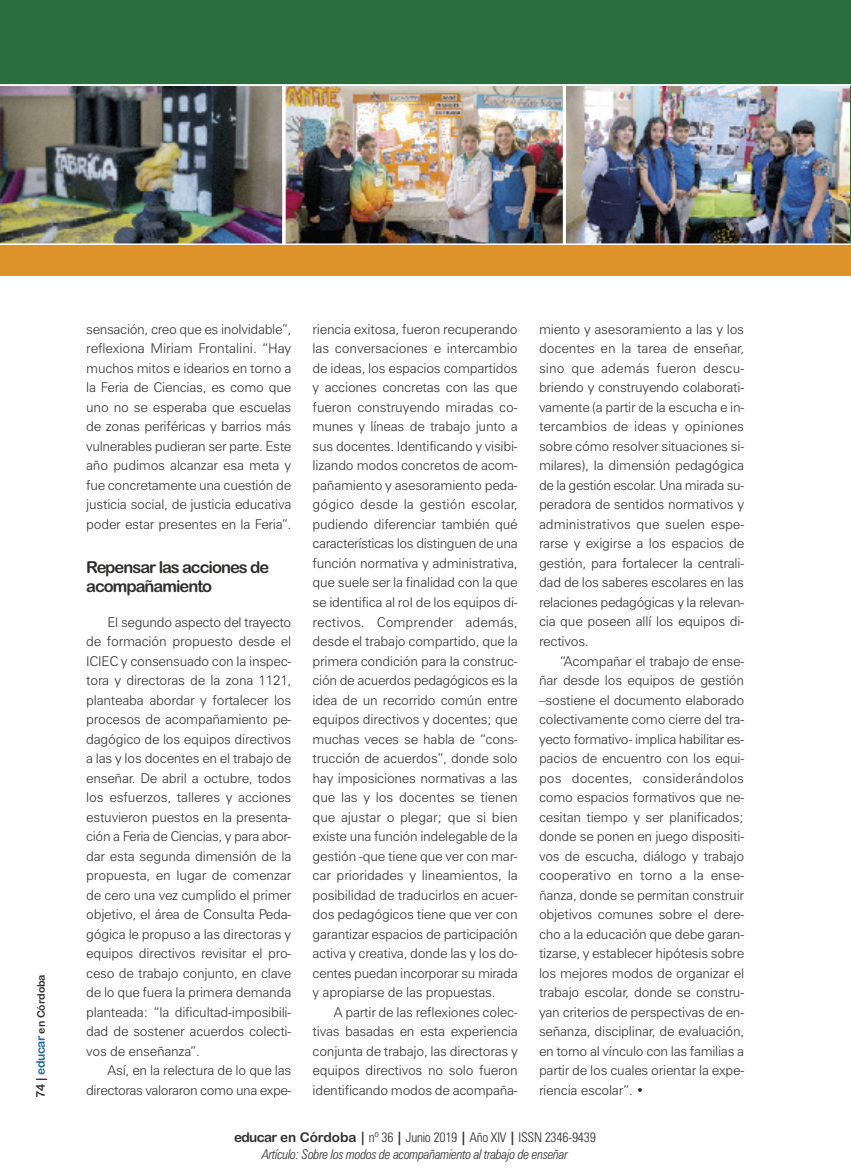
<style>
.page{position:relative;width:851px;height:1170px;background:#fff}
.page>*{position:absolute;margin:0;border:0;box-sizing:border-box;transform-origin:0 0}
.t1{font:16.5px/19.5px "Arial Rounded MT Bold";letter-spacing:-.06em;color:#2f2f2e}
.t2{font:300 13.5px/19.5px "Zurich BT";letter-spacing:-.015em;color:#2f2f2e;text-align:justify}
.t3{font:italic 300 condensed 13.5px/16.5px "Zurich BT";letter-spacing:-.025em;color:#2f2f2e;text-align:center}
.t4{font:10.5px "Arial Rounded MT Bold";color:#2f2f2e}
.s1{font-size:12px}
.s2{font-size:12px;color:#206898}
.s3{font-family:"Arial Rounded MT Bold";font-weight:400;font-style:normal;font-stretch:normal}
.s4{font-weight:700;font-style:normal}
.s5{font-style:normal}
</style>
<div class="page">
<div style="left:0;top:0;width:850px;height:243px;background:#2b6e3d"></div>
<div style="left:0;top:243px;width:850px;height:32px;background:#dd932a"></div>
<img style="left:0;top:86px;width:849px;height:157px">
<hr style="left:282px;top:85px;width:3px;height:160px;background:#fff">
<hr style="left:563px;top:85px;width:3px;height:160px;background:#fff">
<hr style="left:0;top:84px;width:850px;height:2px;background:#fff">
<hr style="left:0;top:243px;width:850px;height:2px;background:#fff">
<p class="t4" style="left:35px;top:1098px;width:125px;rotate:-90deg"><span class="s1">74 |</span> <span class="s2">educar</span> en Córdoba</p>
<p class="t2" style="left:86px;top:320px;width:206px">sensación, creo que es inolvidable”, reflexiona Miriam Frontalini. “Hay muchos mitos e idearios en torno a la Feria de Ciencias, es como que uno no se esperaba que escuelas de zonas periféricas y barrios más vulnerables pudieran ser parte. Este año pudimos alcanzar esa meta y fue concretamente una cuestión de justicia social, de justicia educativa poder estar presentes en la Feria”.</p>
<p class="t1" style="left:86px;top:557px;width:184px">Repensar las acciones de acompañamiento</p>
<p class="t2" style="left:86px;top:613px;width:207px;text-indent:21px">El segundo aspecto del trayecto de formación propuesto desde el ICIEC y consensuado con la inspec&shy;tora y directoras de la zona 1121, planteaba abordar y fortalecer los procesos de acompañamiento pe&shy;dagógico de los equipos directivos a las y los docentes en el trabajo de enseñar. De abril a octubre, todos los esfuerzos, talleres y acciones estuvieron puestos en la presenta&shy;ción a Feria de Ciencias, y para abor&shy;dar esta segunda dimensión de la propuesta, en lugar de comenzar de cero una vez cumplido el primer objetivo, el área de Consulta Peda&shy;gógica le propuso a las directoras y equipos directivos revisitar el pro&shy;ceso de trabajo conjunto, en clave de lo que fuera la primera demanda planteada: “la dificultad-imposibili&shy;dad de sostener acuerdos colecti&shy;vos de enseñanza”.</p>
<p class="t2" style="left:86px;top:1061px;width:206px;text-align:right">Así, en la relectura de lo que las directoras valoraron como una expe-</p>
<p class="t2" style="left:312px;top:320px;width:207px">riencia exitosa, fueron recuperando las conversaciones e intercambio de ideas, los espacios compartidos y acciones concretas con las que fueron construyendo miradas co&shy;munes y líneas de trabajo junto a sus docentes. Identificando y visibi&shy;lizando modos concretos de acom&shy;pañamiento y asesoramiento peda&shy;gógico desde la gestión escolar, pudiendo diferenciar también qué características los distinguen de una función normativa y administrativa, que suele ser la finalidad con la que se identifica al rol de los equipos di&shy;rectivos. Comprender además, desde el trabajo compartido, que la primera condición para la construc&shy;ción de acuerdos pedagógicos es la idea de un recorrido común entre equipos directivos y docentes; que muchas veces se habla de “cons&shy;trucción de acuerdos”, donde solo hay imposiciones normativas a las que las y los docentes se tienen que ajustar o plegar; que si bien existe una función indelegable de la gestión -que tiene que ver con mar&shy;car prioridades y lineamientos, la posibilidad de traducirlos en acuer&shy;dos pedagógicos tiene que ver con garantizar espacios de participación activa y creativa, donde las y los do&shy;centes puedan incorporar su mirada y apropiarse de las propuestas.</p>
<p class="t2" style="left:312px;top:1003px;width:206px;text-indent:21px">A partir de las reflexiones colec&shy;tivas basadas en esta experiencia conjunta de trabajo, las directoras y equipos directivos no solo fueron identificando modos de acompaña-</p>
<p class="t2" style="left:539px;top:320px;width:206px">miento y asesoramiento a las y los docentes en la tarea de enseñar, sino que además fueron descu&shy;briendo y construyendo colaborati&shy;vamente (a partir de la escucha e in&shy;tercambios de ideas y opiniones sobre cómo resolver situaciones si&shy;milares), la dimensión pedagógica de la gestión escolar. Una mirada su&shy;peradora de sentidos normativos y administrativos que suelen espe&shy;rarse y exigirse a los espacios de gestión, para fortalecer la centrali&shy;dad de los saberes escolares en las relaciones pedagógicas y la relevan&shy;cia que poseen allí los equipos di&shy;rectivos.</p>
<p class="t2" style="left:539px;top:652px;width:206px;text-indent:21px">“Acompañar el trabajo de ense&shy;ñar desde los equipos de gestión –sostiene el documento elaborado colectivamente como cierre del tra&shy;yecto formativo- implica habilitar es&shy;pacios de encuentro con los equi&shy;pos docentes, considerándolos como espacios formativos que ne&shy;cesitan tiempo y ser planificados; donde se ponen en juego dispositi&shy;vos de escucha, diálogo y trabajo cooperativo en torno a la ense&shy;ñanza, donde se permitan construir objetivos comunes sobre el dere&shy;cho a la educación que debe garan&shy;tizarse, y establecer hipótesis sobre los mejores modos de organizar el trabajo escolar, donde se constru&shy;yan criterios de perspectivas de en&shy;señanza, disciplinar, de evaluación, en torno al vínculo con las familias a partir de los cuales orientar la expe&shy;riencia escolar”. •</p>
<p class="t3" style="left:234px;top:1130px;width:363px"><span class="s3">educar en Córdoba</span> <span class="s4">|</span> <span class="s5">nº 36</span> <span class="s4">|</span> <span class="s5">Junio 2019</span> <span class="s4">|</span> <span class="s5">Año XIV</span> <span class="s4">|</span> <span class="s5">ISSN 2346-9439<br></span>Artículo: Sobre los modos de acompañamiento al trabajo de enseñar</p>
</div>
